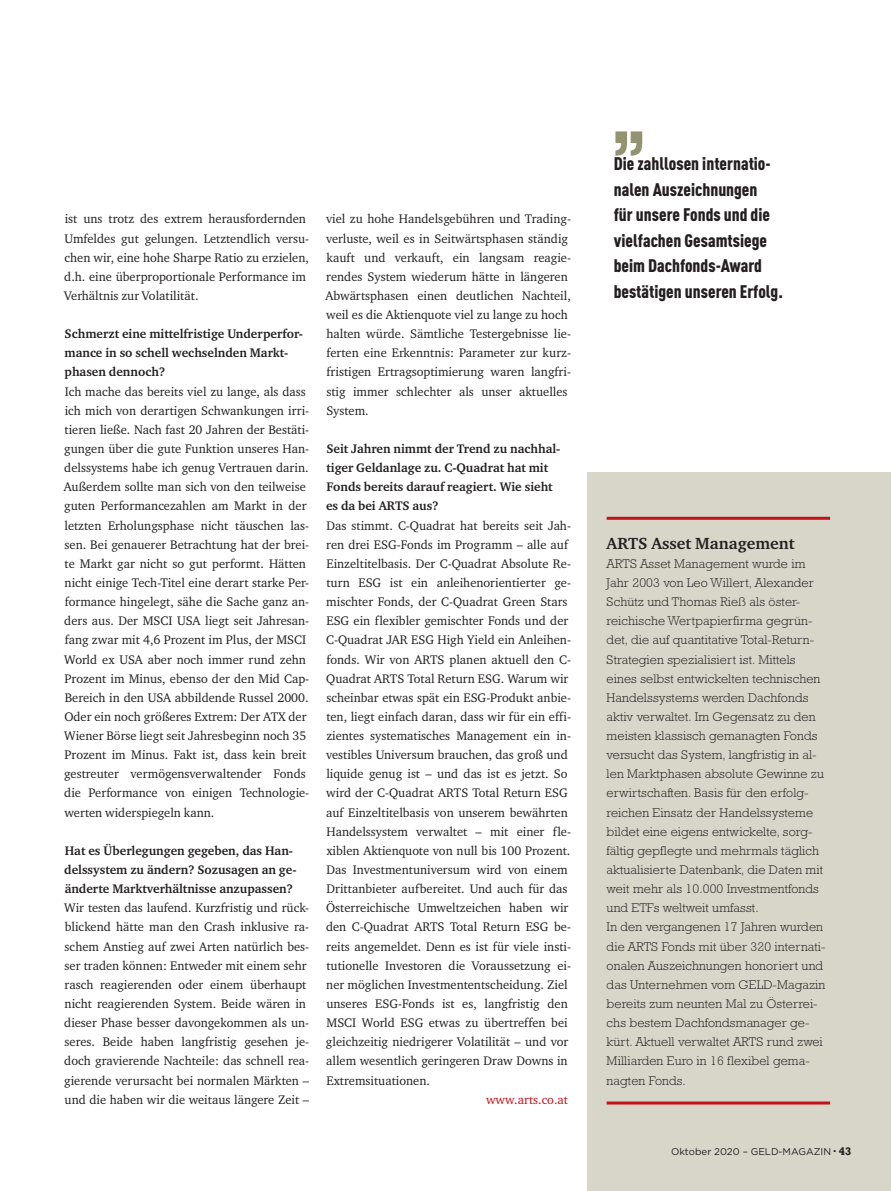
<style>
.page{position:relative;width:891px;height:1191px;background:#fff}
.page>*{position:absolute;margin:0;border:0;box-sizing:border-box;transform-origin:0 0}
.Zitat-Interview{font:900 18px/25.5px "DIN Cond";color:#231f20}
.t1{font:700 16.5px "Charter ITC Std";color:#231f20}
.HT-LT{font:12.75px/19.2px "Charter ITC Std";color:#231f20}
.t2{font:300 12.75px/19.2px "Rockwell";letter-spacing:.01em;color:#231f20}
.HT-Interview{font:700 12.75px/19.2px "Charter ITC Std";color:#231f20}
.HT-LT-2{font:12.75px "Charter ITC Std";color:#c4121a}
.t3{font:9.75px "Gotham";color:#231f20}
.s1{font-family:"Rockwell";font-weight:700;font-size:11.25px}
</style>
<div class="page">
<svg style="left:615px;top:131px;width:27px;height:25px"></svg>
<div style="left:587px;top:472px;width:303px;height:719px;background:#d8d6c9"></div>
<hr style="left:606px;top:517px;width:223px;height:3px;background:#c4121a">
<hr style="left:606px;top:1101px;width:223px;height:3px;background:#c4121a">
<p class="HT-LT" style="left:64px;top:209px;width:246px">ist uns trotz des extrem herausfordernden Umfeldes gut gelungen. Letztendlich versu&shy;chen wir, eine hohe Sharpe Ratio zu erzielen, d.h. eine überproportionale Performance im Verhältnis zur Volatilität.</p>
<p class="HT-Interview" style="left:64px;top:324px;width:240px">Schmerzt eine mittelfristige Underperfor&shy;mance in so schell wechselnden Markt&shy;phasen dennoch?</p>
<p class="HT-LT" style="left:64px;top:381px;width:247px">Ich mache das bereits viel zu lange, als dass ich mich von derartigen Schwankungen irri&shy;tieren ließe. Nach fast 20 Jahren der Bestäti&shy;gungen über die gute Funktion unseres Han&shy;delssystems habe ich genug Vertrauen darin.<br>Außerdem sollte man sich von den teilweise guten Performancezahlen am Markt in der letzten Erholungsphase nicht täuschen las&shy;sen. Bei genauerer Betrachtung hat der brei&shy;te Markt gar nicht so gut performt. Hätten nicht einige Tech-Titel eine derart starke Per&shy;formance hingelegt, sähe die Sache ganz an&shy;ders aus. Der MSCI USA liegt seit Jahresan&shy;fang zwar mit 4,6 Prozent im Plus, der MSCI World ex USA aber noch immer rund zehn Prozent im Minus, ebenso der den Mid Cap-Bereich in den USA abbildende Russel 2000.<br>Oder ein noch größeres Extrem: Der ATX der Wiener Börse liegt seit Jahresbeginn noch 35<br>Prozent im Minus. Fakt ist, dass kein breit gestreuter vermögensverwaltender Fonds die Performance von einigen Technologie&shy;werten widerspiegeln kann.</p>
<p class="HT-Interview" style="left:64px;top:841px;width:233px">Hat es Überlegungen gegeben, das Han&shy;delssystem zu ändern? Sozusagen an ge&shy;änderte Marktverhältnisse anzupassen?</p>
<p class="HT-LT" style="left:64px;top:898px;width:246px">Wir testen das laufend. Kurzfristig und rück&shy;blickend hätte man den Crash inklusive ra&shy;schem Anstieg auf zwei Arten natürlich bes&shy;ser traden können: Entweder mit einem sehr rasch reagierenden oder einem überhaupt nicht reagierenden System. Beide wären in dieser Phase besser davongekommen als un&shy;seres. Beide haben langfristig gesehen je&shy;doch gravierende Nachteile: das schnell rea&shy;gierende verursacht bei normalen Märkten – und die haben wir die weitaus längere Zeit –</p>
<p class="HT-LT" style="left:325px;top:209px;width:247px">viel zu hohe Handelsgebühren und Trading&shy;verluste, weil es in Seitwärtsphasen ständig kauft und verkauft, ein langsam reagie&shy;rendes System wiederum hätte in längeren Abwärtsphasen einen deutlichen Nachteil, weil es die Aktienquote viel zu lange zu hoch halten würde. Sämtliche Testergebnisse lie&shy;ferten eine Erkenntnis: Parameter zur kurz&shy;fristigen Ertragsoptimierung waren langfri&shy;stig immer schlechter als unser aktuelles System.</p>
<p class="HT-Interview" style="left:326px;top:439px;width:236px">Seit Jahren nimmt der Trend zu nachhal&shy;tiger Geldanlage zu. C-Quadrat hat mit Fonds bereits darauf reagiert. Wie sieht es da bei ARTS aus?</p>
<p class="HT-LT" style="left:326px;top:515px;width:246px">Das stimmt. C-Quadrat hat bereits seit Jah&shy;ren drei ESG-Fonds im Programm – alle auf Einzeltitelbasis. Der C-Quadrat Absolute Re&shy;turn ESG ist ein anleihenorientierter ge&shy;mischter Fonds, der C-Quadrat Green Stars ESG ein flexibler gemischter Fonds und der C-Quadrat JAR ESG High Yield ein Anleihen&shy;fonds. Wir von ARTS planen aktuell den C-Quadrat ARTS Total Return ESG. Warum wir scheinbar etwas spät ein ESG-Produkt anbie&shy;ten, liegt einfach daran, dass wir für ein effi&shy;zientes systematisches Management ein in&shy;vestibles Universum brauchen, das groß und liquide genug ist – und das ist es jetzt. So wird der C-Quadrat ARTS Total Return ESG auf Einzeltitelbasis von unserem bewährten Handelssystem verwaltet – mit einer fle&shy;xiblen Aktienquote von null bis 100 Prozent.<br>Das Investmentuniversum wird von einem Drittanbieter aufbereitet. Und auch für das Österreichische Umweltzeichen haben wir den C-Quadrat ARTS Total Return ESG be&shy;reits angemeldet. Denn es ist für viele insti&shy;tutionelle Investoren die Voraussetzung ei&shy;ner möglichen Investmententscheidung. Ziel unseres ESG-Fonds ist es, langfristig den MSCI World ESG etwas zu übertreffen bei gleichzeitig niedrigerer Volatilität – und vor allem wesentlich geringeren Draw Downs in Extremsituationen.</p>
<p class="HT-LT-2" style="left:486px;top:1091px;width:83px">www.arts.co.at</p>
<p class="Zitat-Interview" style="left:613px;top:151px;width:171px">Die zahllosen internatio&shy;nalen Auszeichnungen<br>für unsere Fonds und die vielfachen Gesamtsiege beim Dachfonds-Award bestätigen unseren Erfolg.</p>
<p class="t1" style="left:606px;top:533px;width:189px">ARTS Asset Management</p>
<p class="t2" style="left:606px;top:554px;width:219px">ARTS Asset Management wurde im Jahr 2003 von Leo Willert, Alexander Schütz und Thomas Rieß als öster&shy;reichische Wertpapierfirma gegrün&shy;det, die auf quantitative Total-Return-Strategien spezialisiert ist. Mittels eines selbst entwickelten technischen Handelssystems werden Dachfonds aktiv verwaltet. Im Gegensatz zu den meisten klassisch gemanagten Fonds versucht das System, langfristig in al&shy;len Marktphasen absolute Gewinne zu erwirtschaften. Basis für den erfolg&shy;reichen Einsatz der Handelssysteme bildet eine eigens entwickelte, sorg&shy;fältig gepflegte und mehrmals täglich aktualisierte Datenbank, die Daten mit weit mehr als 10.000 Investmentfonds und ETFs weltweit umfasst.</p>
<p class="t2" style="left:606px;top:917px;width:220px">In den vergangenen 17 Jahren wurden die ARTS Fonds mit über 320 internati&shy;onalen Auszeichnungen honoriert und das Unternehmen vom GELD-Magazin bereits zum neunten Mal zu Österrei&shy;chs bestem Dachfondsmanager ge&shy;kürt. Aktuell verwaltet ARTS rund zwei Milliarden Euro in 16 flexibel gema&shy;nagten Fonds.</p>
<p class="t3" style="left:671px;top:1146px;width:181px">Oktober 2020 – GELD-MAGAZIN <sup>.</sup> <span class="s1">43</span></p>
</div>
